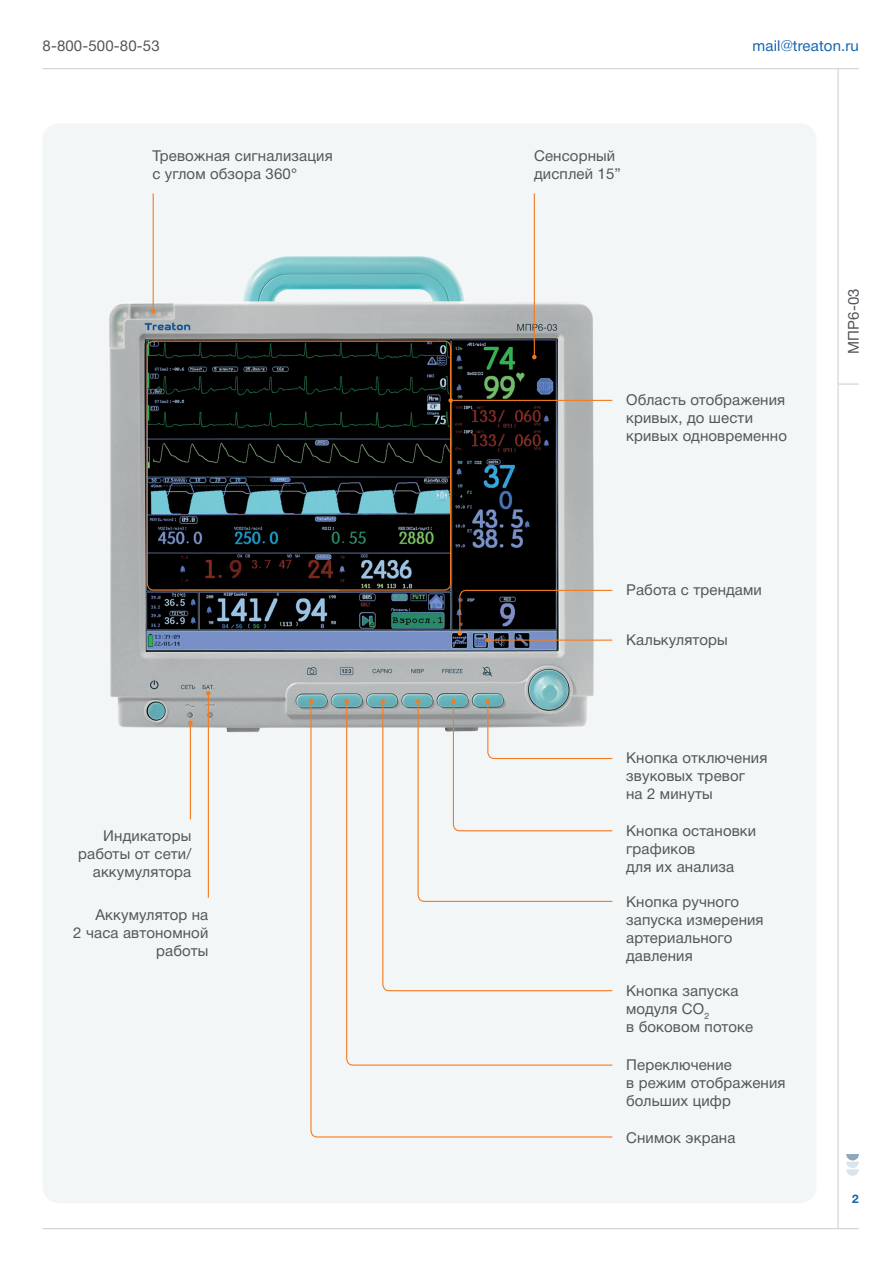
<style>
.page{position:relative;width:893px;height:1263px;background:#fff}
.page>*{position:absolute;margin:0;border:0;box-sizing:border-box;transform-origin:0 0}
.t1{font:15px/18px "Helvetica Neue Cyr";letter-spacing:.01em;color:#53565a}
.t2{font:15px "Helvetica Neue Cyr";letter-spacing:.01em;color:#1363b0}
.t3{font:700 12px "Helvetica Neue Cyr";color:#1363b0}
</style>
<div class="page">
<hr style="left:43px;top:1228px;width:816px;height:1px;background:#d1d2d4">
<hr style="left:43px;top:68px;width:816px;height:1px;background:#d1d2d4">
<svg style="left:846px;top:1154px;width:13px;height:22px"></svg>
<hr style="left:837px;top:69px;width:2px;height:1159px;background:#d1d2d4">
<hr style="left:838px;top:383px;width:21px;height:2px;background:#d1d2d4">
<div style="left:43px;top:123px;width:773px;height:1080px;background:#f3f6f7;border-radius:17px"></div>
<img style="left:109px;top:248px;width:486px;height:492px">
<hr style="left:451px;top:400px;width:161px;height:1px;background:#f47b21">
<svg style="left:448px;top:398px;width:5px;height:5px"></svg>
<hr style="left:190px;top:723px;width:1px;height:96px;background:#f47b21">
<svg style="left:188px;top:721px;width:5px;height:4px"></svg>
<hr style="left:208px;top:693px;width:1px;height:205px;background:#f47b21">
<svg style="left:206px;top:691px;width:5px;height:4px"></svg>
<hr style="left:153px;top:193px;width:1px;height:118px;background:#f47b21">
<svg style="left:151px;top:309px;width:4px;height:4px"></svg>
<hr style="left:534px;top:193px;width:1px;height:164px;background:#f47b21">
<svg style="left:532px;top:355px;width:5px;height:4px"></svg>
<div style="left:147px;top:341px;width:304px;height:249px;border:1px solid #f47b21;border-radius:6px"></div>
<svg style="left:458px;top:589px;width:155px;height:53px;background:#626164"></svg>
<svg style="left:310px;top:700px;width:303px;height:438px"></svg>
<svg style="left:309px;top:699px;width:4px;height:4px"></svg>
<p class="t1" style="left:43px;top:37px;width:119px">8-800-500-80-53</p>
<p class="t2" style="left:753px;top:38px;width:108px">mail@treaton.ru</p>
<p class="t1" style="left:152px;top:147px;width:182px">Тревожная сигнализация с углом обзора 360°</p>
<p class="t1" style="left:534px;top:147px;width:88px">Сенсорный дисплей 15”</p>
<p class="t1" style="left:626px;top:390px;width:162px">Область отображения кривых, до шести кривых одновременно</p>
<p class="t1" style="left:78px;top:827px;width:115px;text-align:right">Индикаторы работы от сети/ аккумулятора</p>
<p class="t1" style="left:73px;top:905px;width:137px;text-align:right">Аккумулятор на<br>2 часа автономной работы</p>
<p class="t1" style="left:626px;top:580px;width:137px">Работа с трендами</p>
<p class="t1" style="left:626px;top:630px;width:103px">Калькуляторы</p>
<p class="t1" style="left:626px;top:749px;width:143px">Кнопка отключения звуковых тревог<br>на 2 минуты</p>
<p class="t1" style="left:626px;top:821px;width:132px">Кнопка остановки графиков<br>для их анализа</p>
<p class="t1" style="left:626px;top:893px;width:139px">Кнопка ручного запуска измерения артериального давления</p>
<p class="t1" style="left:626px;top:982px;width:129px">Кнопка запуска модуля СО<sub>2<br></sub>в боковом потоке</p>
<p class="t1" style="left:626px;top:1056px;width:161px">Переключение<br>в режим отображения больших цифр</p>
<p class="t1" style="left:626px;top:1128px;width:111px">Снимок экрана</p>
<p class="t1" style="left:845px;top:354px;width:67px;rotate:-90deg">МПР6-03</p>
<p class="t3" style="left:852px;top:1192px;width:8px">2</p>
</div>
